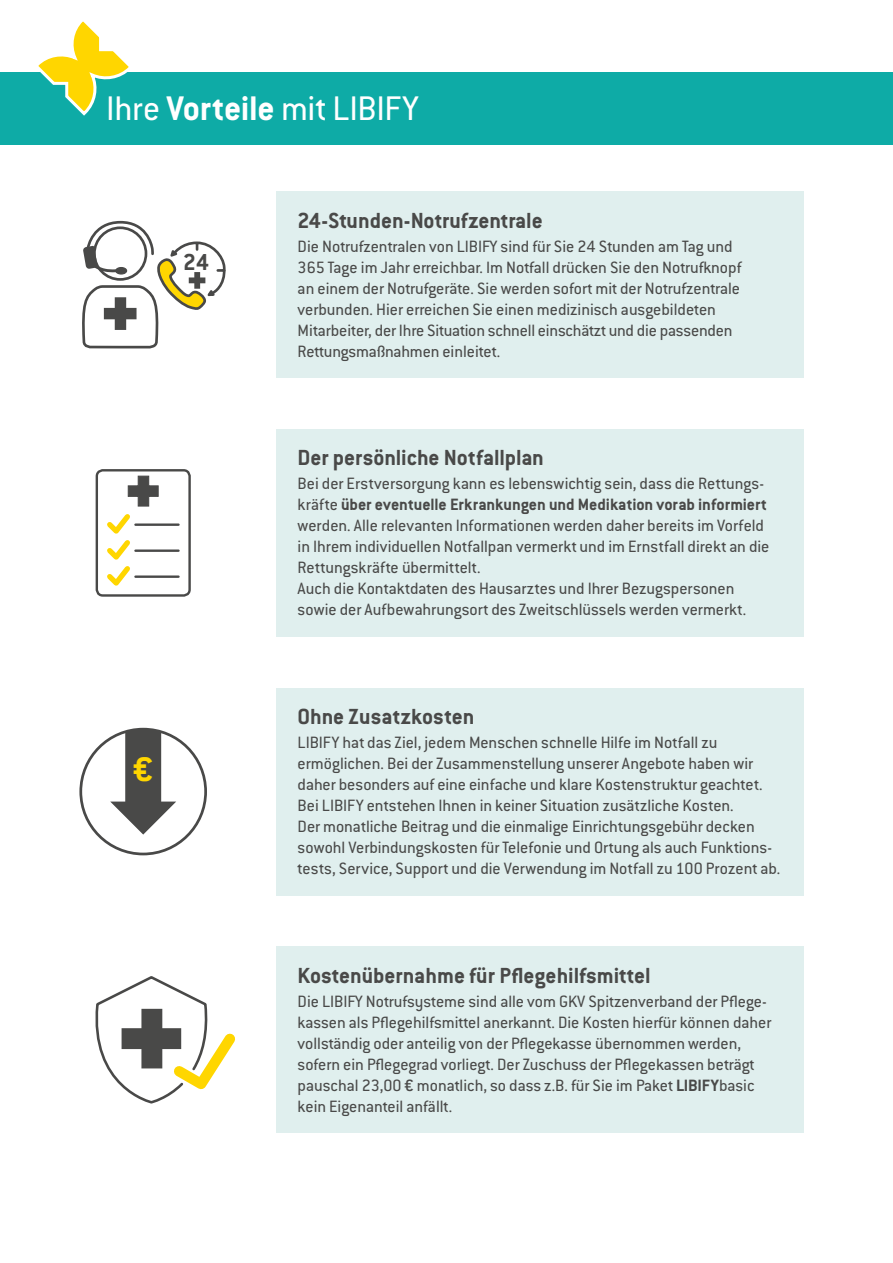
<style>
.page{position:relative;width:893px;height:1263px;background:#fff}
.page>*{position:absolute;margin:0;border:0;box-sizing:border-box;transform-origin:0 0}
.t1{font:37.5px "Conduit ITC";letter-spacing:-.01em;color:#fff}
.t2{font:700 37.5px "Conduit ITC";color:#ffd600}
.t3{font:700 25.35px "Conduit ITC";color:#494948}
.t4{font:700 24px "Conduit ITC";color:#494948}
.t5{font:18px/21px "Conduit ITC";color:#494948}
.s1{font-weight:700}
.s2{font-family:"Conduit ITC Medium"}
</style>
<div class="page">
<div style="left:0;top:72px;width:893px;height:73px;background:#0eaba6"></div>
<svg style="left:38px;top:21px;width:91px;height:95px"></svg>
<svg style="left:82px;top:220px;width:144px;height:129px"></svg>
<div style="left:276px;top:191px;width:528px;height:187px;background:#e0efee"></div>
<div style="left:96px;top:469px;width:95px;height:128px;border:2px solid #494948;border-radius:6px"></div>
<hr style="left:135px;top:523px;width:44px;height:3px;background:#494948">
<hr style="left:135px;top:549px;width:44px;height:3px;background:#494948">
<hr style="left:135px;top:575px;width:44px;height:3px;background:#494948">
<svg style="left:107px;top:475px;width:52px;height:111px"></svg>
<div style="left:276px;top:429px;width:528px;height:208px;background:#e0efee"></div>
<div style="left:276px;top:946px;width:528px;height:187px;background:#e0efee"></div>
<svg style="left:95px;top:976px;width:141px;height:128px"></svg>
<div style="left:276px;top:688px;width:528px;height:207px;background:#e0efee"></div>
<svg style="left:110px;top:729px;width:66px;height:105px"></svg>
<div style="left:79px;top:728px;width:128px;height:127px;border:3px solid #494948;border-radius:50%"></div>
<h1 class="t1" style="left:106px;top:86px;width:314px">Ihre <span class="s1">Vorteile</span> mit LIBIFY</h1>
<h2 class="t3" style="left:183px;top:247px;width:27px">24</h2>
<h1 class="t2" style="left:134px;top:747px;width:20px">€</h1>
<h3 class="t4" style="left:298px;top:206px;width:247px">24-Stunden-Notrufzentrale</h3>
<p class="t5" style="left:298px;top:235px;width:445px">Die Notrufzentralen von LIBIFY sind für Sie 24 Stunden am Tag und 365 Tage im Jahr erreichbar. Im Notfall drücken Sie den Notrufknopf an einem der Notrufgeräte. Sie werden sofort mit der Notrufzentrale verbunden. Hier erreichen Sie einen medizinisch ausgebildeten Mitarbeiter, der Ihre Situation schnell einschätzt und die passenden Rettungsmaßnahmen einleitet.</p>
<h3 class="t4" style="left:298px;top:443px;width:248px">Der persönliche Notfallplan</h3>
<p class="t5" style="left:298px;top:473px;width:473px">Bei der Erstversorgung kann es lebenswichtig sein, dass die Rettungs&shy;kräfte <span class="s1">über eventuelle Erkrankungen und Medikation vorab informiert </span>werden. Alle relevanten Informationen werden daher bereits im Vorfeld in Ihrem individuellen Notfallpan vermerkt und im Ernstfall direkt an die Rettungskräfte übermittelt.<br>Auch die Kontaktdaten des Hausarztes und Ihrer Bezugspersonen sowie der Aufbewahrungsort des Zweitschlüssels werden vermerkt.</p>
<h3 class="t4" style="left:298px;top:702px;width:178px">Ohne Zusatzkosten</h3>
<p class="t5" style="left:298px;top:731px;width:484px">LIBIFY hat das Ziel, jedem Menschen schnelle Hilfe im Notfall zu ermöglichen. Bei der Zusammenstellung unserer Angebote haben wir daher besonders auf eine einfache und klare Kostenstruktur geachtet.<br>Bei LIBIFY entstehen Ihnen in keiner Situation zusätzliche Kosten.<br>Der monatliche Beitrag und die einmalige Einrichtungsgebühr decken sowohl Verbindungskosten für Telefonie und Ortung als auch Funktions&shy;tests, Service, Support und die Verwendung im Notfall zu 100 Prozent ab.</p>
<h3 class="t4" style="left:298px;top:961px;width:355px">Kostenübernahme für Pflegehilfsmittel</h3>
<p class="t5" style="left:298px;top:990px;width:475px">Die LIBIFY Notrufsysteme sind alle vom GKV Spitzenverband der Pflege&shy;kassen als Pflegehilfsmittel anerkannt. Die Kosten hierfür können daher vollständig oder anteilig von der Pflegekasse übernommen werden, sofern ein Pflegegrad vorliegt. Der Zuschuss der Pflegekassen beträgt pauschal 23,00 <span class="s2">€</span> monatlich, so dass z.B. für Sie im Paket <span class="s1">LIBIFY</span>basic kein Eigenanteil anfällt.</p>
</div>
